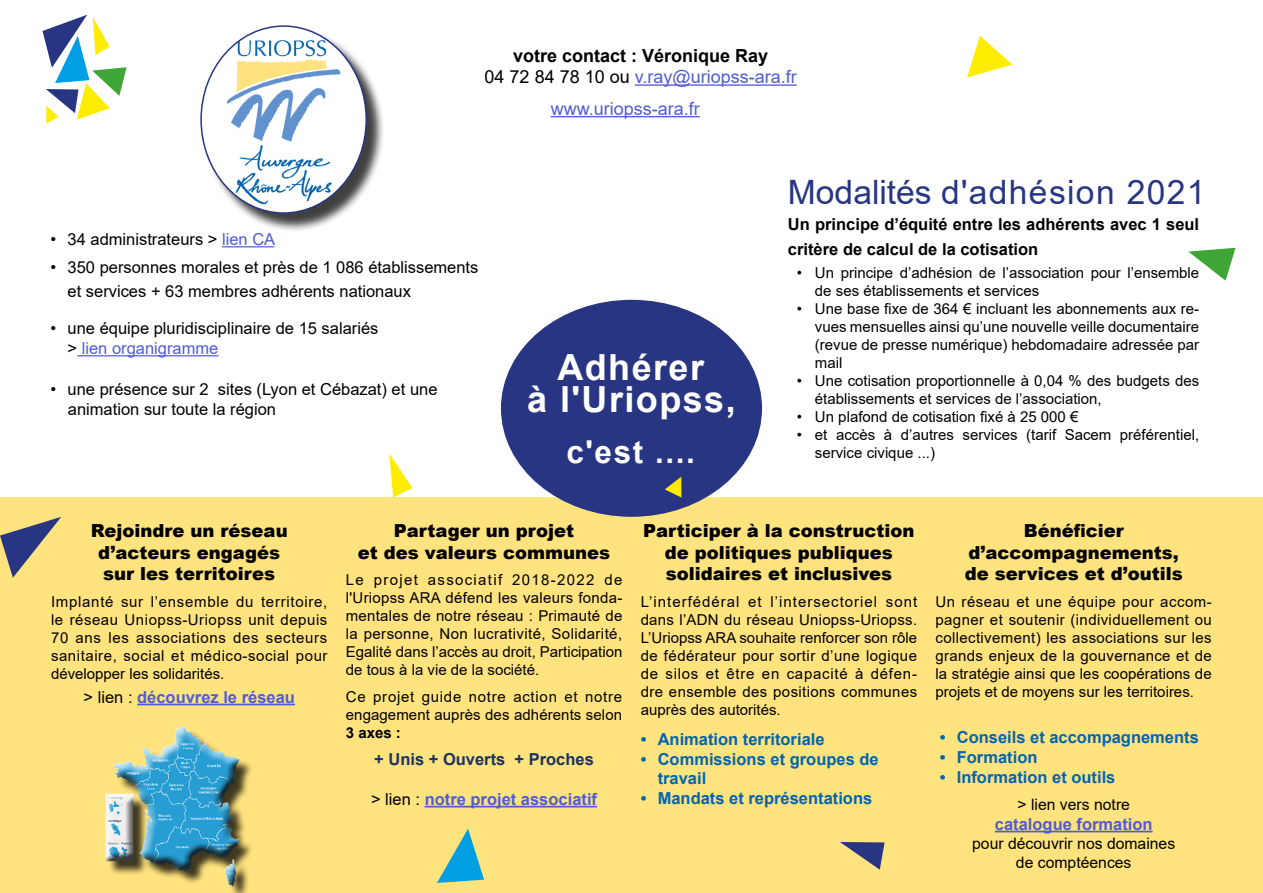
<style>
.page{position:relative;width:1263px;height:893px;background:#fff}
.page>*{position:absolute;margin:0;border:0;box-sizing:border-box;transform-origin:0 0}
.t1{font:700 36px/31.8px "Arial";letter-spacing:.04em;color:#fff;text-align:center}
.t2{font:33.6px "Arial";letter-spacing:.04em;color:#283583}
.t3{font:700 31.5px "Arial";color:#fff}
.t4{font:900 18px/21.6px "Arial";color:#000;text-align:center}
.t5{font:700 18px/21.6px "Arial";color:#000;text-align:center}
.t6{font:18px "Arial";color:#4f5cd6}
.t7{font:16.5px/19.8px "Arial";color:#000}
.t8{font:700 16.5px/19.8px "Arial";color:#0065b0}
.t9{font:700 16.5px/25.2px "Arial";color:#000}
.t10{font:700 16.5px "Arial";color:#4f5cd6}
.t11{font:700 16.5px "Arial";color:#1c3261}
.t12{font:15.75px/18.9px "Arial";color:#000;text-align:center}
.t13{font:15px/18px "Arial";color:#000;text-align:justify}
.t14{font:700 15px "Arial";color:#000}
.s1{font-weight:400}
.s2{font-weight:400;color:#4f5cd6}
.s3{color:#4f5cd6}
.s4{font-weight:400;color:#000}
</style>
<div class="page">
<div style="left:0;top:497px;width:1263px;height:396px;background:#ffe37e"></div>
<div style="left:501px;top:300px;width:261px;height:217px;background:#283583;border-radius:50%"></div>
<hr style="left:551px;top:116px;width:149px;height:1px;background:#4f5cd6">
<hr style="left:635px;top:84px;width:162px;height:2px;background:#4f5cd6">
<hr style="left:222px;top:246px;width:52px;height:1px;background:#4f5cd6">
<hr style="left:77px;top:355px;width:141px;height:1px;background:#4f5cd6">
<hr style="left:137px;top:704px;width:158px;height:1px;background:#4f5cd6">
<div style="left:99px;top:722px;width:149px;height:171px;background:#000;opacity:.75"></div>
<hr style="left:425px;top:806px;width:172px;height:1px;background:#4f5cd6">
<hr style="left:995px;top:831px;width:157px;height:1px;background:#4f5cd6">
<div style="left:203px;top:28px;width:183px;height:204px;background:#000;opacity:.75"></div>
<div style="left:201px;top:26px;width:165px;height:187px;background:#fff;border-radius:50%"></div>
<img style="left:227px;top:40px;width:113px;height:165px">
<svg style="left:0;top:517px;width:61px;height:61px"></svg>
<svg style="left:437px;top:829px;width:47px;height:54px"></svg>
<svg style="left:389px;top:453px;width:23px;height:44px"></svg>
<svg style="left:1188px;top:248px;width:47px;height:33px"></svg>
<svg style="left:967px;top:36px;width:45px;height:41px"></svg>
<svg style="left:840px;top:842px;width:44px;height:28px"></svg>
<svg style="left:665px;top:477px;width:16px;height:20px"></svg>
<svg style="left:42px;top:15px;width:85px;height:109px"></svg>
<p class="t5" style="left:485px;top:45px;width:314px">votre contact : Véronique Ray<br><span class="s1">04 72 84 78 10 ou</span> <span class="s2">v.ray@uriopss-ara.fr</span></p>
<p class="t7" style="left:51px;top:229px;width:226px">• 34 administrateurs &gt; <span class="s3">lien CA</span></p>
<p class="t7" style="left:68px;top:255px;width:412px;line-height:24px;text-indent:-17px">• 350 personnes morales et près de 1 086 établissements et services + 63 membres adhérents nationaux</p>
<p class="t7" style="left:68px;top:318px;width:312px;text-indent:-17px">• une équipe pluridisciplinaire de 15 salariés &gt; <span class="s3">lien organigramme</span></p>
<p class="t7" style="left:68px;top:379px;width:371px;text-indent:-17px">• une présence sur 2 sites (Lyon et Cébazat) et une animation sur toute la région</p>
<p class="t6" style="left:551px;top:96px;width:151px">www.uriopss-ara.fr</p>
<h1 class="t1" style="left:527px;top:352px;width:210px">Adhérer<br>à l'Uriopss,</h1>
<h3 class="t3" style="left:566px;top:430px;width:130px">c'est ....</h3>
<h2 class="t2" style="left:788px;top:169px;width:419px">Modalités d'adhésion 2021</h2>
<p class="t9" style="left:788px;top:212px;width:413px">Un principe d’équité entre les adhérents avec 1 seul critère de calcul de la cotisation</p>
<p class="t13" style="left:815px;top:263px;width:386px;text-indent:-18px">• Un principe d’adhésion de l’association pour l’ensemble de ses établissements et services</p>
<p class="t13" style="left:815px;top:299px;width:386px;text-indent:-18px">• Une base fixe de 364 € incluant les abonnements aux re&shy;vues mensuelles ainsi qu’une nouvelle veille documentaire (revue de presse numérique) hebdomadaire adressée par mail</p>
<p class="t13" style="left:815px;top:371px;width:386px;text-indent:-18px">• Une cotisation proportionnelle à 0,04 % des budgets des établissements et services de l’association,</p>
<p class="t13" style="left:797px;top:407px;width:283px">• Un plafond de cotisation fixé à 25 000 €</p>
<p class="t13" style="left:815px;top:425px;width:386px;text-indent:-18px">• et accès à d’autres services (tarif Sacem préférentiel, service civique ...)</p>
<p class="t4" style="left:91px;top:519px;width:198px">Rejoindre un réseau d’acteurs engagés sur les territoires</p>
<p class="t13" style="left:51px;top:592px;width:278px">Implanté sur l’ensemble du territoire, le réseau Uniopss-Uriopss unit depuis 70 ans les associations des secteurs sanitaire, social et médico-social pour développer les solidarités.</p>
<p class="t10" style="left:84px;top:685px;width:213px"><span class="s4">&gt; lien :</span> découvrez le réseau</p>
<p class="t4" style="left:358px;top:519px;width:254px">Partager un projet<br>et des valeurs communes</p>
<p class="t13" style="left:346px;top:571px;width:278px">Le projet associatif 2018-2022 de l'Uriopss ARA défend les valeurs fonda&shy;mentales de notre réseau : Primauté de la personne, Non lucrativité, Solidarité, Egalité dans l’accès au droit, Participation de tous à la vie de la société.</p>
<p class="t13" style="left:346px;top:687px;width:278px">Ce projet guide notre action et notre engagement auprès des adhérents selon</p>
<p class="t14" style="left:346px;top:722px;width:57px">3 axes :</p>
<p class="t11" style="left:374px;top:748px;width:221px">+ Unis + Ouverts + Proches</p>
<p class="t10" style="left:371px;top:787px;width:228px"><span class="s4">&gt; lien :</span> notre projet associatif</p>
<p class="t4" style="left:643px;top:519px;width:273px">Participer à la construction de politiques publiques solidaires et inclusives</p>
<p class="t13" style="left:641px;top:592px;width:278px">L’interfédéral et l’intersectoriel sont dans l’ADN du réseau Uniopss-Uriopss.<br>L’Uriopss ARA souhaite renforcer son rôle de fédérateur pour sortir d’une logique de silos et être en capacité à défen&shy;dre ensemble des positions communes auprès des autorités.</p>
<p class="t8" style="left:641px;top:729px;width:185px">• Animation territoriale</p>
<p class="t8" style="left:658px;top:749px;width:222px;text-indent:-17px">• Commissions et groupes de travail</p>
<p class="t8" style="left:641px;top:789px;width:233px">• Mandats et représentations</p>
<p class="t4" style="left:965px;top:519px;width:220px">Bénéficier d’accompagnements, de services et d’outils</p>
<p class="t13" style="left:935px;top:592px;width:278px">Un réseau et une équipe pour accom&shy;pagner et soutenir (individuellement ou collectivement) les associations sur les grands enjeux de la gouvernance et de la stratégie ainsi que les coopérations de projets et de moyens sur les territoires.</p>
<p class="t8" style="left:940px;top:728px;width:261px">• Conseils et accompagnements</p>
<p class="t8" style="left:940px;top:748px;width:99px">• Formation</p>
<p class="t8" style="left:940px;top:767px;width:177px">• Information et outils</p>
<p class="t12" style="left:1017px;top:795px;width:114px">&gt; lien vers notre</p>
<p class="t10" style="left:995px;top:812px;width:159px">catalogue formation</p>
<p class="t12" style="left:972px;top:834px;width:205px">pour découvrir nos domaines de comptéences</p>
</div>
